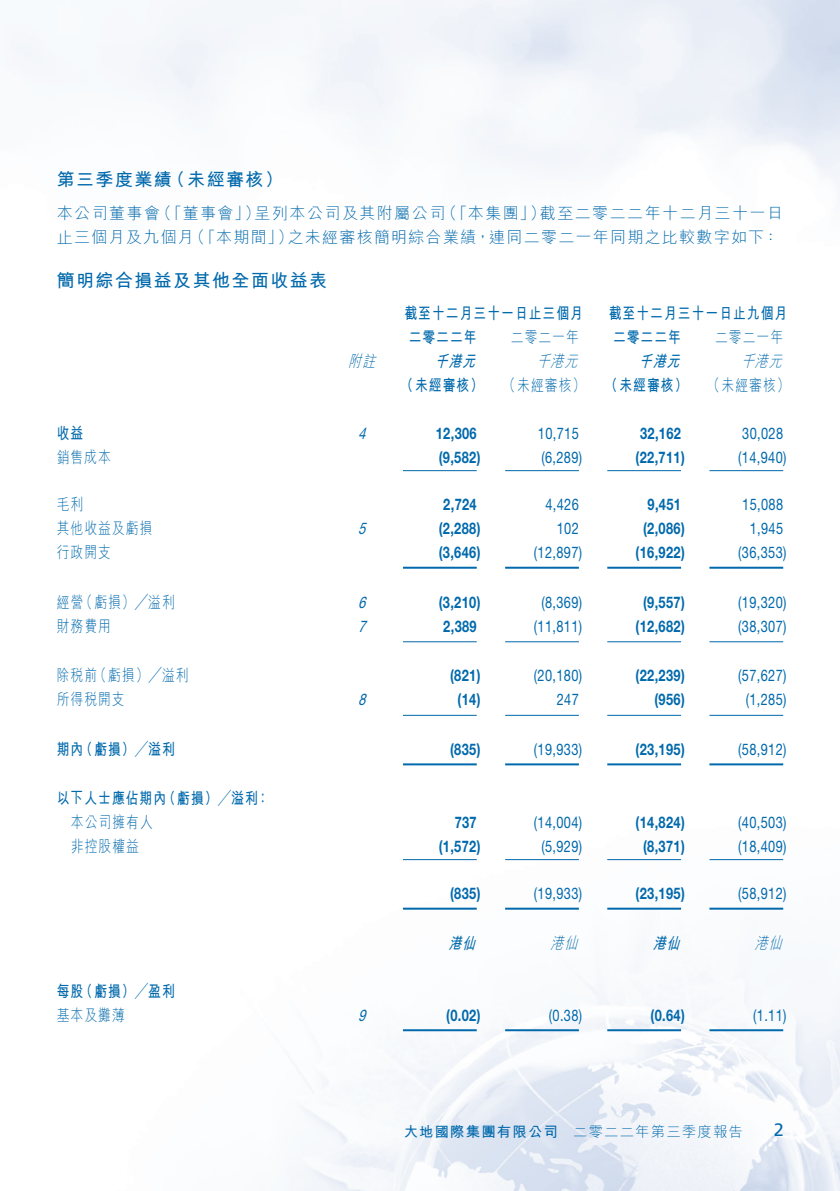
<style>
.page{position:relative;width:840px;height:1191px;background:#fff}
.page>*{position:absolute;margin:0;border:0;box-sizing:border-box;transform-origin:0 0}
.t1{font:700 18px "M Hei HK";letter-spacing:.08em;color:#0169ac}
.t2{font:18px "Frutiger LT Std";color:#0169ac}
.t3{font:16px "Helvetica Neue LT Std";letter-spacing:.03em;color:#0169ac;scale:.8 1}
.t4{font:700 16px "Helvetica Neue LT Std";letter-spacing:.03em;color:#0169ac;scale:.8 1}
.t5{font:700 16px "M Hei HK";letter-spacing:.08em;color:#0169ac;scale:.8 1}
.t6{font:300 16px "M Hei HK";letter-spacing:.08em;color:#0169ac}
.t7{font:300 16px "M Hei HK";letter-spacing:.08em;color:#0169ac;scale:.8 1}
.t8{font:italic 300 16px "M Hei HK";color:#0169ac;scale:.8 1}
.t9{font:italic 700 16px "M Hei HK";color:#0169ac;scale:.8 1}
.t10{font:italic 16px "Helvetica Neue LT Std";color:#0169ac;scale:.8 1}
.t11{font:300 14.4px "M Hei HK";letter-spacing:.08em;color:#0169ac}
.t12{font:700 14.4px "M Hei HK";letter-spacing:.08em;color:#0169ac}
.s1{font-weight:300}
</style>
<div class="page">
<img style="left:11px;top:0;width:828px;height:1191px">
<hr style="left:403px;top:470px;width:73px;height:1px;background:#0169ac">
<hr style="left:505px;top:470px;width:73px;height:1px;background:#0169ac">
<hr style="left:607px;top:470px;width:73px;height:1px;background:#0169ac">
<hr style="left:709px;top:470px;width:73px;height:1px;background:#0169ac">
<hr style="left:403px;top:567px;width:73px;height:2px;background:#0169ac">
<hr style="left:505px;top:567px;width:73px;height:2px;background:#0169ac">
<hr style="left:607px;top:567px;width:73px;height:2px;background:#0169ac">
<hr style="left:709px;top:567px;width:73px;height:2px;background:#0169ac">
<hr style="left:403px;top:641px;width:73px;height:1px;background:#0169ac">
<hr style="left:505px;top:641px;width:73px;height:1px;background:#0169ac">
<hr style="left:607px;top:641px;width:73px;height:1px;background:#0169ac">
<hr style="left:709px;top:641px;width:73px;height:1px;background:#0169ac">
<hr style="left:403px;top:715px;width:73px;height:1px;background:#0169ac">
<hr style="left:505px;top:715px;width:73px;height:1px;background:#0169ac">
<hr style="left:607px;top:715px;width:73px;height:1px;background:#0169ac">
<hr style="left:709px;top:715px;width:73px;height:1px;background:#0169ac">
<hr style="left:403px;top:763px;width:73px;height:2px;background:#0169ac">
<hr style="left:505px;top:763px;width:73px;height:2px;background:#0169ac">
<hr style="left:607px;top:763px;width:73px;height:2px;background:#0169ac">
<hr style="left:709px;top:763px;width:73px;height:2px;background:#0169ac">
<hr style="left:403px;top:859px;width:73px;height:1px;background:#0169ac">
<hr style="left:505px;top:859px;width:73px;height:1px;background:#0169ac">
<hr style="left:607px;top:859px;width:73px;height:1px;background:#0169ac">
<hr style="left:709px;top:859px;width:73px;height:1px;background:#0169ac">
<hr style="left:403px;top:907px;width:73px;height:2px;background:#0169ac">
<hr style="left:505px;top:907px;width:73px;height:2px;background:#0169ac">
<hr style="left:607px;top:907px;width:73px;height:2px;background:#0169ac">
<hr style="left:709px;top:907px;width:73px;height:2px;background:#0169ac">
<hr style="left:403px;top:1029px;width:73px;height:2px;background:#0169ac">
<hr style="left:505px;top:1029px;width:73px;height:2px;background:#0169ac">
<hr style="left:607px;top:1029px;width:73px;height:2px;background:#0169ac">
<hr style="left:709px;top:1029px;width:73px;height:2px;background:#0169ac">
<p class="t1" style="left:167px;top:166px;width:117px">（未經審核(</p>
<p class="t1" style="left:57px;top:166px;width:117px">第三季度業績</p>
<p class="t6" style="left:156px;top:205px;width:106px">（「董事會」）</p>
<p class="t6" style="left:441px;top:205px;width:106px">（「本集團」）</p>
<p class="t6" style="left:254px;top:205px;width:192px">呈列本公司及其附屬公司</p>
<p class="t6" style="left:57px;top:205px;width:105px">本公司董事會</p>
<p class="t6" style="left:539px;top:205px;width:244px">截至二零二二年十二月三十一日</p>
<p class="t6" style="left:189px;top:229px;width:106px">（「本期間」）</p>
<p class="t6" style="left:287px;top:229px;width:492px">之未經審核簡明綜合業績，連同二零二一年同期之比較數字如下：</p>
<p class="t6" style="left:57px;top:229px;width:138px">止三個月及九個月</p>
<p class="t1" style="left:57px;top:267px;width:272px">簡明綜合損益及其他全面收益表</p>
<p class="t5" style="left:404px;top:302px;width:224px">截至十二月三十一日止三個月</p>
<p class="t5" style="left:608px;top:302px;width:224px">截至十二月三十一日止九個月</p>
<p class="t5" style="left:408px;top:326px;width:86px">二零二二年</p>
<p class="t7" style="left:510px;top:329px;width:86px">二零二一年</p>
<p class="t5" style="left:612px;top:326px;width:86px">二零二二年</p>
<p class="t7" style="left:714px;top:329px;width:86px">二零二一年</p>
<p class="t8" style="left:348px;top:353px;width:40px">附註</p>
<p class="t9" style="left:434px;top:350px;width:59px">千港元</p>
<p class="t8" style="left:536px;top:353px;width:57px">千港元</p>
<p class="t9" style="left:638px;top:350px;width:59px">千港元</p>
<p class="t8" style="left:740px;top:353px;width:57px">千港元</p>
<p class="t5" style="left:57px;top:422px;width:35px">收益</p>
<p class="t10" style="left:358px;top:424px;width:17px">4</p>
<p class="t5" style="left:400px;top:374px;width:487px">（未經審核） <span class="s1">（未經審核）</span> （未經審核） <span class="s1">（未經審核(</span></p>
<p class="t3" style="left:741px;top:424px;width:53px">30,028</p>
<p class="t4" style="left:435px;top:424px;width:53px">12,306</p>
<p class="t4" style="left:639px;top:424px;width:53px">32,162</p>
<p class="t3" style="left:537px;top:424px;width:53px">10,715</p>
<p class="t7" style="left:57px;top:449px;width:69px">銷售成本</p>
<p class="t4" style="left:438px;top:448px;width:54px">)9,582(</p>
<p class="t3" style="left:541px;top:448px;width:53px">)6,289(</p>
<p class="t4" style="left:635px;top:448px;width:63px">)22,711(</p>
<p class="t3" style="left:737px;top:448px;width:62px">)14,940(</p>
<p class="t7" style="left:57px;top:496px;width:35px">毛利</p>
<p class="t4" style="left:443px;top:494px;width:43px">2,724</p>
<p class="t3" style="left:545px;top:495px;width:43px">4,426</p>
<p class="t4" style="left:647px;top:494px;width:43px">9,451</p>
<p class="t3" style="left:741px;top:495px;width:53px">15,088</p>
<p class="t7" style="left:57px;top:520px;width:121px">其他收益及虧損</p>
<p class="t10" style="left:358px;top:519px;width:17px">5</p>
<p class="t4" style="left:438px;top:518px;width:54px">)2,288(</p>
<p class="t3" style="left:556px;top:519px;width:29px">102</p>
<p class="t4" style="left:642px;top:518px;width:54px">)2,086(</p>
<p class="t3" style="left:749px;top:519px;width:43px">1,945</p>
<p class="t7" style="left:57px;top:544px;width:69px">行政開支</p>
<p class="t4" style="left:438px;top:542px;width:54px">)3,646(</p>
<p class="t3" style="left:533px;top:543px;width:62px">)12,897(</p>
<p class="t4" style="left:635px;top:542px;width:63px">)16,922(</p>
<p class="t3" style="left:737px;top:543px;width:62px">)36,353(</p>
<p class="t7" style="left:80px;top:593px;width:120px">（虧損）╱溢利</p>
<p class="t7" style="left:57px;top:593px;width:35px">經營</p>
<p class="t10" style="left:358px;top:592px;width:17px">6</p>
<p class="t4" style="left:438px;top:592px;width:54px">)3,210(</p>
<p class="t3" style="left:541px;top:592px;width:53px">)8,369(</p>
<p class="t4" style="left:642px;top:592px;width:54px">)9,557(</p>
<p class="t3" style="left:737px;top:592px;width:62px">)19,320(</p>
<p class="t7" style="left:57px;top:617px;width:69px">財務費用</p>
<p class="t10" style="left:358px;top:616px;width:17px">7</p>
<p class="t4" style="left:443px;top:616px;width:43px">2,389</p>
<p class="t3" style="left:533px;top:616px;width:62px">)11,811(</p>
<p class="t4" style="left:635px;top:616px;width:63px">)12,682(</p>
<p class="t3" style="left:737px;top:616px;width:62px">)38,307(</p>
<p class="t7" style="left:94px;top:667px;width:120px">（虧損）╱溢利</p>
<p class="t7" style="left:57px;top:667px;width:52px">除稅前</p>
<p class="t4" style="left:450px;top:665px;width:39px">)821(</p>
<p class="t3" style="left:533px;top:666px;width:62px">)20,180(</p>
<p class="t4" style="left:635px;top:665px;width:63px">)22,239(</p>
<p class="t3" style="left:737px;top:666px;width:62px">)57,627(</p>
<p class="t7" style="left:57px;top:691px;width:86px">所得稅開支</p>
<p class="t10" style="left:358px;top:690px;width:17px">8</p>
<p class="t4" style="left:457px;top:689px;width:30px">)14(</p>
<p class="t3" style="left:556px;top:690px;width:29px">247</p>
<p class="t4" style="left:654px;top:689px;width:39px">)956(</p>
<p class="t3" style="left:745px;top:690px;width:53px">)1,285(</p>
<p class="t5" style="left:80px;top:737px;width:120px">（虧損）╱溢利</p>
<p class="t5" style="left:57px;top:737px;width:35px">期內</p>
<p class="t4" style="left:450px;top:739px;width:39px">)835(</p>
<p class="t3" style="left:533px;top:739px;width:62px">)19,933(</p>
<p class="t4" style="left:635px;top:739px;width:63px">)23,195(</p>
<p class="t3" style="left:737px;top:739px;width:62px">)58,912(</p>
<p class="t5" style="left:163px;top:787px;width:135px">（虧損）╱溢利：</p>
<p class="t5" style="left:57px;top:787px;width:138px">以下人士應佔期內</p>
<p class="t7" style="left:71px;top:814px;width:104px">本公司擁有人</p>
<p class="t4" style="left:454px;top:812px;width:29px">737</p>
<p class="t3" style="left:533px;top:813px;width:62px">)14,004(</p>
<p class="t4" style="left:635px;top:812px;width:63px">)14,824(</p>
<p class="t3" style="left:737px;top:813px;width:62px">)40,503(</p>
<p class="t7" style="left:71px;top:838px;width:86px">非控股權益</p>
<p class="t4" style="left:438px;top:836px;width:54px">)1,572(</p>
<p class="t3" style="left:541px;top:837px;width:53px">)5,929(</p>
<p class="t4" style="left:642px;top:836px;width:54px">)8,371(</p>
<p class="t3" style="left:737px;top:837px;width:62px">)18,409(</p>
<p class="t4" style="left:450px;top:883px;width:39px">)835(</p>
<p class="t3" style="left:533px;top:884px;width:62px">)19,933(</p>
<p class="t4" style="left:635px;top:883px;width:63px">)23,195(</p>
<p class="t3" style="left:737px;top:884px;width:62px">)58,912(</p>
<p class="t9" style="left:448px;top:931px;width:42px">港仙</p>
<p class="t8" style="left:550px;top:934px;width:40px">港仙</p>
<p class="t9" style="left:652px;top:931px;width:42px">港仙</p>
<p class="t8" style="left:754px;top:934px;width:40px">港仙</p>
<p class="t5" style="left:80px;top:979px;width:120px">（虧損）╱盈利</p>
<p class="t5" style="left:57px;top:979px;width:35px">每股</p>
<p class="t7" style="left:57px;top:1006px;width:86px">基本及攤薄</p>
<p class="t10" style="left:358px;top:1005px;width:17px">9</p>
<p class="t4" style="left:446px;top:1005px;width:44px">)0.02(</p>
<p class="t3" style="left:548px;top:1005px;width:43px">)0.38(</p>
<p class="t4" style="left:650px;top:1005px;width:44px">)0.64(</p>
<p class="t3" style="left:752px;top:1005px;width:43px">)1.11(</p>
<p class="t12" style="left:403px;top:1121px;width:156px">大地國際集團有限公司</p>
<p class="t11" style="left:573px;top:1124px;width:171px">二零二二年第三季度報告</p>
<p class="t2" style="left:773px;top:1119px;width:12px">2</p>
</div>
